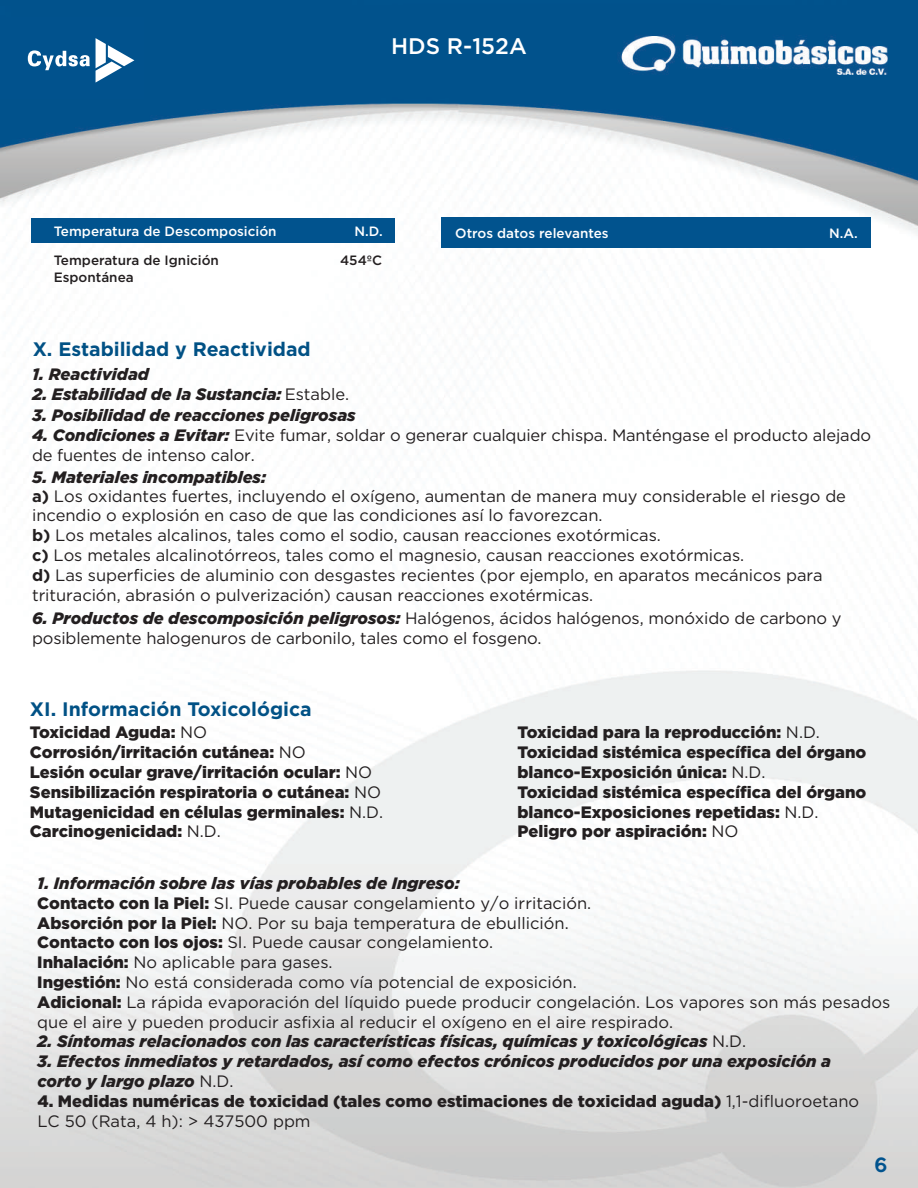
<style>
.page{position:relative;width:918px;height:1188px;background:#fff}
.page>*{position:absolute;margin:0;border:0;box-sizing:border-box;transform-origin:0 0}
.t1{font:500 22.5px "Gotham";color:#fff}
.t2{font:700 19.5px "Gotham";color:#015185}
.t3{font:500 18px "Keep Calm";color:#01538e}
.t4{font:16.5px/19.8px "Gotham";letter-spacing:-.005em;color:#231f20}
.t5{font:900 16.5px/19.8px "Gotham";color:#231f20}
.t6{font:italic 900 16.5px/19.8px "Gotham";color:#231f20}
.t7{font:500 13.5px "Gotham";color:#fff}
.t8{font:500 13.5px/16.2px "Gotham";color:#231f20}
.s1{font-weight:400;font-style:normal}
.s2{font-weight:900;font-style:italic}
.s3{font-weight:700}
.s4{font-weight:400}
.s5{font-weight:900}
</style>
<div class="page">
<img style="left:1px;top:0;width:917px;height:1188px">
<div style="left:0;top:18px;width:143px;height:81px;background:#01528d"></div>
<svg style="left:28px;top:50px;width:62px;height:20px"></svg>
<svg style="left:96px;top:38px;width:38px;height:45px"></svg>
<div style="left:32px;top:218px;width:363px;height:25px;background:#01538e"></div>
<div style="left:442px;top:218px;width:429px;height:30px;background:#01538e"></div>
<h1 class="t1" style="left:391px;top:32px;width:137px">HDS R-152A</h1>
<p class="t7" style="left:54px;top:223px;width:224px">Temperatura de Descomposición</p>
<p class="t7" style="left:354px;top:222px;width:30px">N.D.</p>
<p class="t8" style="left:340px;top:252px;width:44px">454ºC</p>
<p class="t8" style="left:54px;top:252px;width:167px">Temperatura de Ignición<br>Espontánea</p>
<p class="t7" style="left:455px;top:224px;width:155px">Otros datos relevantes</p>
<p class="t7" style="left:829px;top:224px;width:30px">N.A.</p>
<p class="t2" style="left:33px;top:336px;width:280px">X. Estabilidad y Reactividad</p>
<p class="t6" style="left:32px;top:364px;width:118px">1. Reactividad</p>
<p class="t6" style="left:32px;top:384px;width:319px">2. Estabilidad de la Sustancia: <span class="s1">Estable.</span></p>
<p class="t6" style="left:32px;top:405px;width:325px">3. Posibilidad de reacciones peligrosas</p>
<p class="t4" style="left:32px;top:425px;width:841px"><span class="s2">4. Condiciones a Evitar:</span> Evite fumar, soldar o generar cualquier chispa. Manténgase el producto alejado de fuentes de intenso calor.</p>
<p class="t6" style="left:32px;top:467px;width:236px">5. Materiales incompatibles:</p>
<p class="t4" style="left:32px;top:486px;width:815px"><span class="s3">a)</span> Los oxidantes fuertes, incluyendo el oxígeno, aumentan de manera muy considerable el riesgo de incendio o explosión en caso de que las condiciones así lo favorezcan.<br><span class="s3">b)</span> Los metales alcalinos, tales como el sodio, causan reacciones exotórmicas.<br><span class="s3">c)</span> Los metales alcalinotórreos, tales como el magnesio, causan reacciones exotórmicas.<br><span class="s3">d)</span> Las superficies de aluminio con desgastes recientes (por ejemplo, en aparatos mecánicos para trituración, abrasión o pulverización) causan reacciones exotérmicas.</p>
<p class="t4" style="left:32px;top:608px;width:811px"><span class="s2">6. Productos de descomposición peligrosos:</span> Halógenos, ácidos halógenos, monóxido de carbono y posiblemente halogenuros de carbonilo, tales como el fosgeno.</p>
<p class="t2" style="left:30px;top:696px;width:283px">XI. Información Toxicológica</p>
<p class="t5" style="left:30px;top:722px;width:355px">Toxicidad Aguda: <span class="s4">NO<br></span>Corrosión/irritación cutánea: <span class="s4">NO<br></span>Lesión ocular grave/irritación ocular: <span class="s4">NO </span>Sensibilización respiratoria o cutánea: <span class="s4">NO </span>Mutagenicidad en células germinales: <span class="s4">N.D.<br></span>Carcinogenicidad: <span class="s4">N.D.</span></p>
<p class="t5" style="left:518px;top:722px;width:304px">Toxicidad para la reproducción: <span class="s4">N.D.</span></p>
<p class="t5" style="left:518px;top:762px;width:250px">blanco-Exposición única: <span class="s4">N.D.</span></p>
<p class="t5" style="left:518px;top:801px;width:302px">blanco-Exposiciones repetidas: <span class="s4">N.D.</span></p>
<p class="t5" style="left:518px;top:742px;width:350px">Toxicidad sistémica específica del órgano</p>
<p class="t5" style="left:518px;top:782px;width:350px">Toxicidad sistémica específica del órgano</p>
<p class="t5" style="left:518px;top:821px;width:223px">Peligro por aspiración: <span class="s4">NO</span></p>
<p class="t4" style="left:37px;top:873px;width:854px"><span class="s2">1. Información sobre las vías probables de Ingreso:<br></span><span class="s5">Contacto con la Piel:</span> SI. Puede causar congelamiento y/o irritación.<br><span class="s5">Absorción por la Piel:</span> NO. Por su baja temperatura de ebullición.<br><span class="s5">Contacto con los ojos:</span> SI. Puede causar congelamiento.<br><span class="s5">Inhalación:</span> No aplicable para gases.<br><span class="s5">Ingestión:</span> No está considerada como vía potencial de exposición.<br><span class="s5">Adicional:</span> La rápida evaporación del líquido puede producir congelación. Los vapores son más pesados que el aire y pueden producir asfixia al reducir el oxígeno en el aire respirado.</p>
<p class="t6" style="left:37px;top:1031px;width:710px">2. Síntomas relacionados con las características físicas, químicas y toxicológicas <span class="s1">N.D.</span></p>
<p class="t6" style="left:37px;top:1051px;width:795px">3. Efectos inmediatos y retardados, así como efectos crónicos producidos por una exposición a corto y largo plazo <span class="s1">N.D.</span></p>
<p class="t5" style="left:37px;top:1091px;width:823px">4. Medidas numéricas de toxicidad (tales como estimaciones de toxicidad aguda) <span class="s4">1,1-difluoroetano<br>LC 50 (Rata, 4 h): &gt; 437500 ppm</span></p>
<p class="t3" style="left:874px;top:1149px;width:15px">6</p>
</div>
